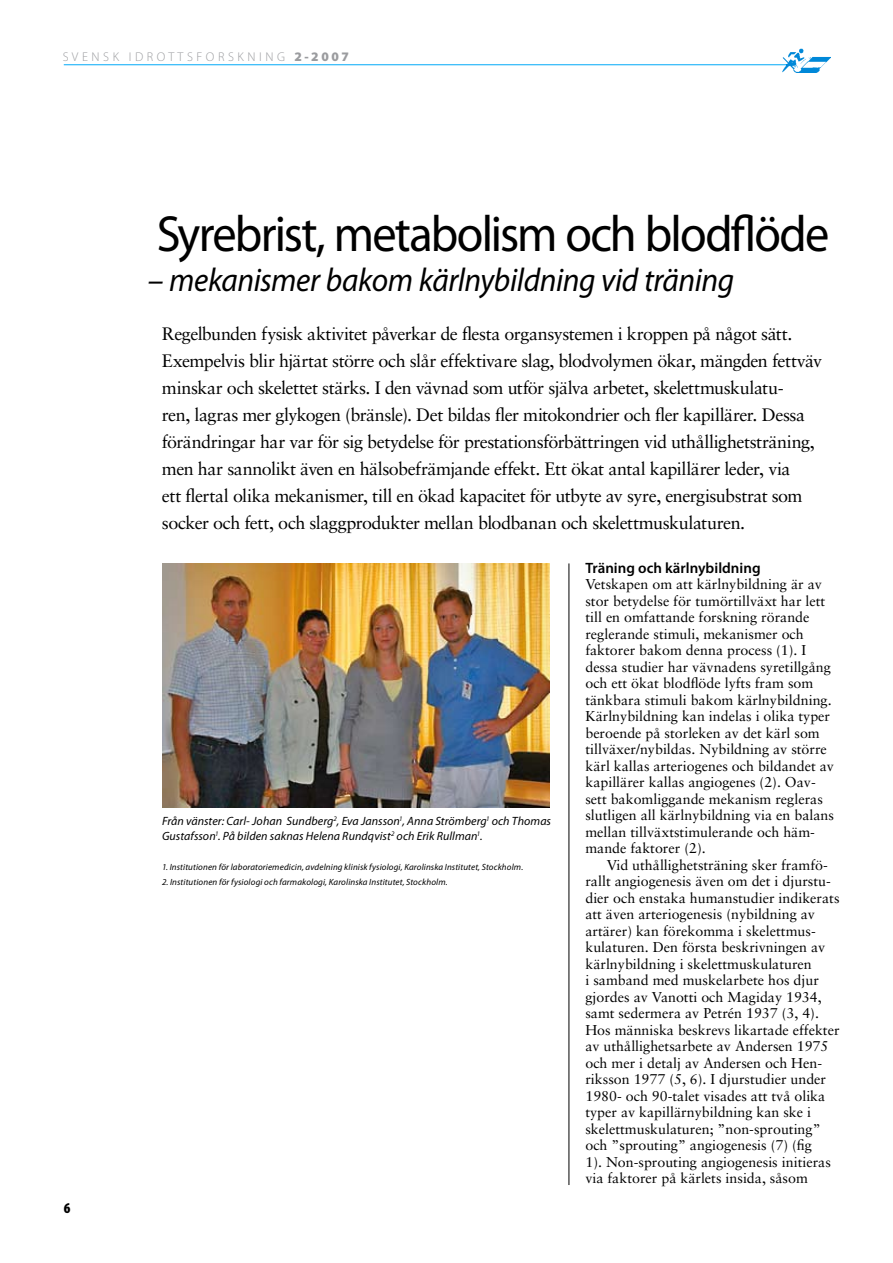
<style>
.page{position:relative;width:893px;height:1263px;background:#fff}
.page>*{position:absolute;margin:0;border:0;box-sizing:border-box;transform-origin:0 0}
.t1{font:51px "Myriad Pro";letter-spacing:-.035em;color:#000;scale:.95 1}
.t2{font:italic 33px "Myriad Pro";letter-spacing:-.015em;color:#000;scale:.95 1}
.t3{font:18px/27px "Sabon";letter-spacing:-.03em;color:#000}
.t4{font:600 15px "Myriad Pro";color:#000}
.t5{font:900 condensed 15px "Myriad Pro";color:#000}
.t6{font:14.25px/16.5px "Sabon";color:#000}
.t7{font:300 12.75px "Myriad Pro";color:#9b9c9f}
.t8{font:italic 12px/15px "Myriad Pro";letter-spacing:.005em;color:#000}
.t9{font:italic 9px "Myriad Pro";letter-spacing:.015em;color:#000}
.s1{font-weight:900;font-size:13.05px}
</style>
<div class="page">
<hr style="left:64px;top:64px;width:728px;height:1px;background:#00a9f8">
<img style="left:779px;top:48px;width:51px;height:24px">
<hr style="left:569px;top:563px;width:1px;height:622px;background:#000">
<img style="left:162px;top:563px;width:388px;height:244px">
<p class="t7" style="left:63px;top:49px;width:287px">S V E N S K I D R O T T S F O R S K N I N G <span class="s1">2 - 2 0 0 7</span></p>
<h1 class="t1" style="left:157px;top:202px;width:709px">Syrebrist, metabolism och blodflöde</h1>
<h2 class="t2" style="left:148px;top:259px;width:619px">– mekanismer bakom kärlnybildning vid träning</h2>
<p class="t3" style="left:162px;top:320px;width:662px">Regelbunden fysisk aktivitet påverkar de flesta organsystemen i kroppen på något sätt.<br>Exempelvis blir hjärtat större och slår effektivare slag, blodvolymen ökar, mängden fettväv minskar och skelettet stärks. I den vävnad som utför själva arbetet, skelettmuskulatu-<br>ren, lagras mer glykogen (bränsle). Det bildas fler mitokondrier och fler kapillärer. Dessa förändringar har var för sig betydelse för prestationsförbättringen vid uthållighetsträning, men har sannolikt även en hälsobefrämjande effekt. Ett ökat antal kapillärer leder, via<br>ett flertal olika mekanismer, till en ökad kapacitet för utbyte av syre, energisubstrat som socker och fett, och slaggprodukter mellan blodbanan och skelettmuskulaturen.</p>
<p class="t5" style="left:64px;top:1199px;width:8px">6</p>
<p class="t8" style="left:162px;top:813px;width:391px">Från vänster: Carl- Johan Sundberg<sup>2</sup>, Eva Jansson<sup>1</sup>, Anna Strömberg<sup>1</sup> och Thomas<br>Gustafsson<sup>1</sup>. På bilden saknas Helena Rundqvist<sup>2</sup> och Erik Rullman<sup>1</sup>.</p>
<p class="t9" style="left:162px;top:861px;width:363px">1. Institutionen för laboratoriemedicin, avdelning klinisk fysiologi, Karolinska Institutet, Stockholm.</p>
<p class="t9" style="left:162px;top:876px;width:287px">2. Institutionen för fysiologi och farmakologi, Karolinska Institutet, Stockholm.</p>
<p class="t4" style="left:585px;top:558px;width:177px">Träning och kärlnybildning</p>
<p class="t6" style="left:585px;top:576px;width:250px">Vetskapen om att kärlnybildning är av stor betydelse för tumörtillväxt har lett till en omfattande forskning rörande reglerande stimuli, mekanismer och faktorer bakom denna process (1). I dessa studier har vävnadens syretillgång och ett ökat blodflöde lyfts fram som tänkbara stimuli bakom kärlnybildning.<br>Kärlnybildning kan indelas i olika typer beroende på storleken av det kärl som tillväxer/nybildas. Nybildning av större kärl kallas arteriogenes och bildandet av kapillärer kallas angiogenes (2). Oav&shy;sett bakomliggande mekanism regleras slutligen all kärlnybildning via en balans mellan tillväxtstimulerande och häm&shy;mande faktorer (2).</p>
<p class="t6" style="left:585px;top:856px;width:256px;text-indent:21px">Vid uthållighetsträning sker framfö&shy;rallt angiogenesis även om det i djurstu&shy;dier och enstaka humanstudier indikerats att även arteriogenesis (nybildning av artärer) kan förekomma i skelettmus&shy;kulaturen. Den första beskrivningen av kärlnybildning i skelettmuskulaturen<br>i samband med muskelarbete hos djur gjordes av Vanotti och Magiday 1934, samt sedermera av Petrén 1937 (3, 4).<br>Hos människa beskrevs likartade effekter av uthållighetsarbete av Andersen 1975 och mer i detalj av Andersen och Hen&shy;riksson 1977 (5, 6). I djurstudier under 1980- och 90-talet visades att två olika typer av kapillärnybildning kan ske i skelettmuskulaturen; ”non-sprouting” och ”sprouting” angiogenesis (7) (fig<br>1). Non-sprouting angiogenesis initieras via faktorer på kärlets insida, såsom</p>
</div>
